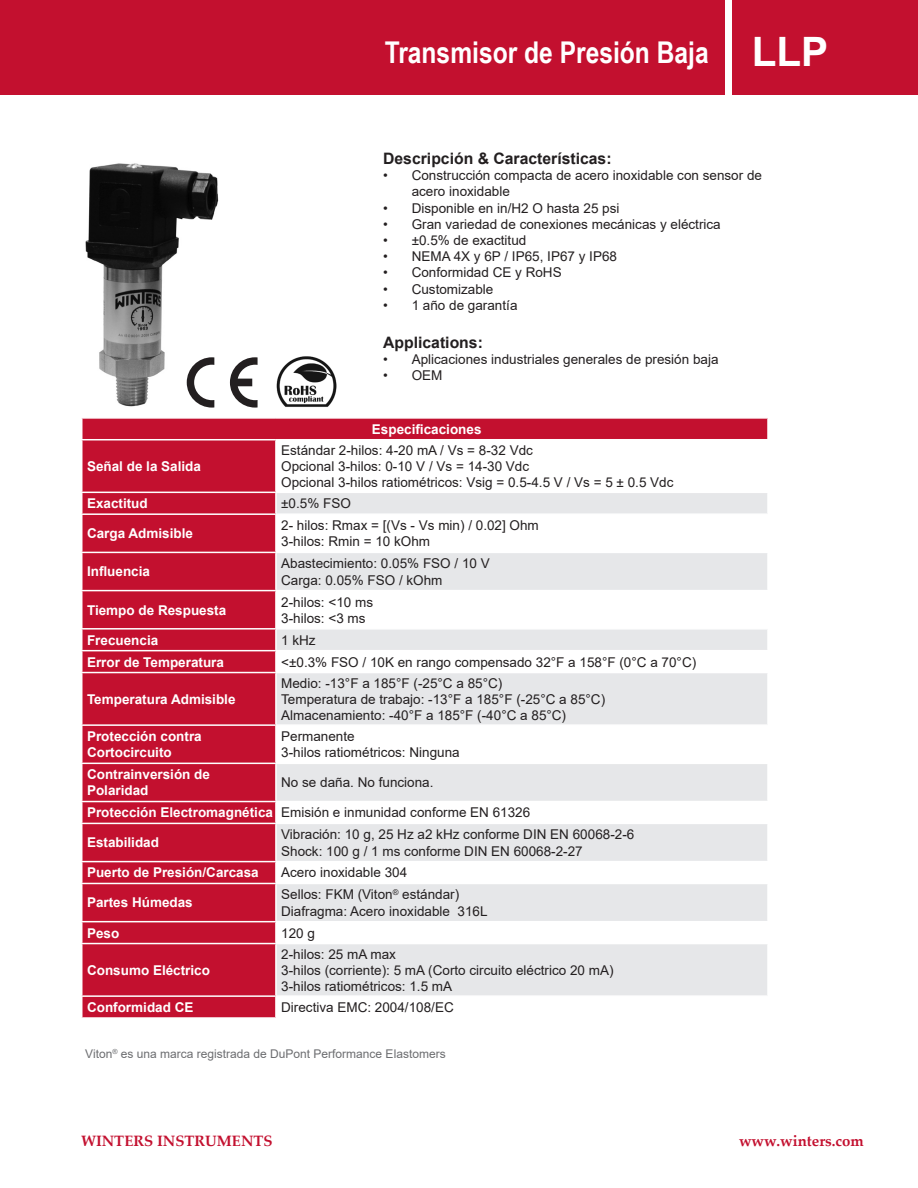
<style>
.page{position:relative;width:918px;height:1188px;background:#fff}
.page>*{position:absolute;margin:0;border:0;box-sizing:border-box;transform-origin:0 0}
.t1{font:700 40.5px "Arial";color:#fff}
.t2{font:700 30px "Arial Narrow";color:#fff}
.t3{font:700 15.75px "Arial";color:#231f20}
.t4{font:700 15px "Palatino Linotype";color:#c3102f}
.t5{font:13.5px "Arial";color:#231f20}
.t6{font:700 13.5px "Arial";color:#fff}
.t7{font:12px "Arial";color:#6c6d70}
</style>
<div class="page">
<div style="left:733px;top:0;width:185px;height:94px;background:#c3102f"></div>
<div style="left:0;top:0;width:724px;height:94px;background:#c3102f"></div>
<img style="left:85px;top:163px;width:134px;height:245px">
<svg style="left:82px;top:419px;width:685px;height:598px;fill:#c3102f"></svg>
<svg style="left:277px;top:493px;width:490px;height:502px;fill:#e6e7e9"></svg>
<hr style="left:81px;top:439px;width:195px;height:1px;background:#fff">
<hr style="left:276px;top:439px;width:493px;height:1px;background:#fff">
<hr style="left:275px;top:440px;width:2px;height:52px;background:#fff">
<hr style="left:81px;top:492px;width:195px;height:1px;background:#fff">
<hr style="left:276px;top:492px;width:493px;height:1px;background:#fff">
<hr style="left:275px;top:493px;width:2px;height:20px;background:#fff">
<hr style="left:81px;top:513px;width:195px;height:2px;background:#fff">
<hr style="left:276px;top:513px;width:493px;height:2px;background:#fff">
<hr style="left:275px;top:515px;width:2px;height:37px;background:#fff">
<hr style="left:81px;top:552px;width:195px;height:1px;background:#fff">
<hr style="left:276px;top:552px;width:493px;height:1px;background:#fff">
<hr style="left:275px;top:553px;width:2px;height:37px;background:#fff">
<hr style="left:81px;top:590px;width:195px;height:1px;background:#fff">
<hr style="left:276px;top:590px;width:493px;height:1px;background:#fff">
<hr style="left:275px;top:591px;width:2px;height:37px;background:#fff">
<hr style="left:81px;top:628px;width:195px;height:2px;background:#fff">
<hr style="left:276px;top:628px;width:493px;height:2px;background:#fff">
<hr style="left:275px;top:630px;width:2px;height:20px;background:#fff">
<hr style="left:81px;top:650px;width:195px;height:1px;background:#fff">
<hr style="left:276px;top:650px;width:493px;height:1px;background:#fff">
<hr style="left:275px;top:651px;width:2px;height:21px;background:#fff">
<hr style="left:81px;top:672px;width:195px;height:1px;background:#fff">
<hr style="left:276px;top:672px;width:493px;height:1px;background:#fff">
<hr style="left:275px;top:673px;width:2px;height:51px;background:#fff">
<hr style="left:81px;top:724px;width:195px;height:2px;background:#fff">
<hr style="left:276px;top:724px;width:493px;height:2px;background:#fff">
<hr style="left:275px;top:726px;width:2px;height:37px;background:#fff">
<hr style="left:81px;top:763px;width:195px;height:1px;background:#fff">
<hr style="left:276px;top:763px;width:493px;height:1px;background:#fff">
<hr style="left:275px;top:764px;width:2px;height:37px;background:#fff">
<hr style="left:81px;top:801px;width:195px;height:1px;background:#fff">
<hr style="left:276px;top:801px;width:493px;height:1px;background:#fff">
<hr style="left:275px;top:802px;width:2px;height:21px;background:#fff">
<hr style="left:81px;top:823px;width:195px;height:1px;background:#fff">
<hr style="left:276px;top:823px;width:493px;height:1px;background:#fff">
<hr style="left:275px;top:824px;width:2px;height:37px;background:#fff">
<hr style="left:81px;top:861px;width:195px;height:1px;background:#fff">
<hr style="left:276px;top:861px;width:493px;height:1px;background:#fff">
<hr style="left:275px;top:862px;width:2px;height:21px;background:#fff">
<hr style="left:81px;top:883px;width:195px;height:1px;background:#fff">
<hr style="left:276px;top:883px;width:493px;height:1px;background:#fff">
<hr style="left:275px;top:884px;width:2px;height:37px;background:#fff">
<hr style="left:81px;top:921px;width:195px;height:1px;background:#fff">
<hr style="left:276px;top:921px;width:493px;height:1px;background:#fff">
<hr style="left:275px;top:922px;width:2px;height:21px;background:#fff">
<hr style="left:81px;top:943px;width:195px;height:1px;background:#fff">
<hr style="left:276px;top:943px;width:493px;height:1px;background:#fff">
<hr style="left:275px;top:944px;width:2px;height:51px;background:#fff">
<hr style="left:81px;top:995px;width:195px;height:2px;background:#fff">
<hr style="left:276px;top:995px;width:493px;height:2px;background:#fff">
<hr style="left:275px;top:997px;width:2px;height:20px;background:#fff">
<svg style="left:187px;top:357px;width:27px;height:51px"></svg>
<svg style="left:230px;top:357px;width:28px;height:51px"></svg>
<img style="left:276px;top:356px;width:61px;height:51px">
<p class="t2" style="left:385px;top:29px;width:326px">Transmisor de Presión Baja</p>
<p class="t1" style="left:752px;top:23px;width:78px">LLP</p>
<p class="t3" style="left:383px;top:147px;width:230px">Descripción &amp; Características:</p>
<p class="t5" style="left:383px;top:166px;width:380px">• Construcción compacta de acero inoxidable con sensor de</p>
<p class="t5" style="left:412px;top:182px;width:100px">acero inoxidable</p>
<p class="t5" style="left:383px;top:199px;width:238px">• Disponible en in/H2 O hasta 25 psi</p>
<p class="t5" style="left:383px;top:215px;width:339px">• Gran variedad de conexiones mecánicas y eléctrica</p>
<p class="t5" style="left:383px;top:231px;width:145px">• ±0.5% de exactitud</p>
<p class="t5" style="left:383px;top:247px;width:235px">• NEMA 4X y 6P / IP65, IP67 y IP68</p>
<p class="t5" style="left:383px;top:263px;width:180px">• Conformidad CE y RoHS</p>
<p class="t5" style="left:383px;top:280px;width:112px">• Customizable</p>
<p class="t5" style="left:383px;top:296px;width:136px">• 1 año de garantía</p>
<p class="t3" style="left:383px;top:331px;width:101px">Applications:</p>
<p class="t5" style="left:383px;top:350px;width:337px">• Aplicaciones industriales generales de presión baja</p>
<p class="t5" style="left:383px;top:366px;width:61px">• OEM</p>
<p class="t6" style="left:87px;top:457px;width:116px">Señal de la Salida</p>
<p class="t6" style="left:372px;top:419px;width:111px">Especificaciones</p>
<p class="t5" style="left:281px;top:441px;width:253px">Estándar 2-hilos: 4-20 mA / Vs = 8-32 Vdc</p>
<p class="t5" style="left:281px;top:457px;width:249px">Opcional 3-hilos: 0-10 V / Vs = 14-30 Vdc</p>
<p class="t5" style="left:281px;top:473px;width:394px">Opcional 3-hilos ratiométricos: Vsig = 0.5-4.5 V / Vs = 5 ± 0.5 Vdc</p>
<p class="t6" style="left:87px;top:494px;width:62px">Exactitud</p>
<p class="t5" style="left:281px;top:494px;width:71px">±0.5% FSO</p>
<p class="t6" style="left:87px;top:524px;width:108px">Carga Admisible</p>
<p class="t5" style="left:281px;top:516px;width:259px">2- hilos: Rmax = [(Vs - Vs min) / 0.02] Ohm</p>
<p class="t5" style="left:281px;top:532px;width:150px">3-hilos: Rmin = 10 kOhm</p>
<p class="t6" style="left:87px;top:562px;width:65px">Influencia</p>
<p class="t6" style="left:87px;top:600px;width:141px">Tiempo de Respuesta</p>
<p class="t5" style="left:281px;top:554px;width:210px">Abastecimiento: 0.05% FSO / 10 V</p>
<p class="t5" style="left:281px;top:570px;width:163px">Carga: 0.05% FSO / kOhm</p>
<p class="t5" style="left:281px;top:592px;width:93px">2-hilos: &lt;10 ms</p>
<p class="t5" style="left:281px;top:609px;width:86px">3-hilos: &lt;3 ms</p>
<p class="t6" style="left:87px;top:630px;width:73px">Frecuencia</p>
<p class="t5" style="left:281px;top:631px;width:36px">1 kHz</p>
<p class="t6" style="left:87px;top:652px;width:139px">Error de Temperatura</p>
<p class="t5" style="left:281px;top:652px;width:417px">&lt;±0.3% FSO / 10K en rango compensado 32°F a 158°F (0°C a 70°C)</p>
<p class="t6" style="left:87px;top:689px;width:150px">Temperatura Admisible</p>
<p class="t5" style="left:281px;top:674px;width:223px">Medio: -13°F a 185°F (-25°C a 85°C)</p>
<p class="t5" style="left:281px;top:690px;width:325px">Temperatura de trabajo: -13°F a 185°F (-25°C a 85°C)</p>
<p class="t5" style="left:281px;top:706px;width:286px">Almacenamiento: -40°F a 185°F (-40°C a 85°C)</p>
<p class="t6" style="left:87px;top:727px;width:116px">Protección contra</p>
<p class="t6" style="left:87px;top:743px;width:86px">Cortocircuito</p>
<p class="t6" style="left:87px;top:765px;width:125px">Contrainversión de</p>
<p class="t6" style="left:87px;top:781px;width:63px">Polaridad</p>
<p class="t5" style="left:281px;top:727px;width:75px">Permanente</p>
<p class="t5" style="left:281px;top:743px;width:180px">3-hilos ratiométricos: Ninguna</p>
<p class="t5" style="left:281px;top:773px;width:154px">No se daña. No funciona.</p>
<p class="t6" style="left:87px;top:803px;width:188px">Protección Electromagnética</p>
<p class="t5" style="left:281px;top:803px;width:251px">Emisión e inmunidad conforme EN 61326</p>
<p class="t6" style="left:87px;top:833px;width:74px">Estabilidad</p>
<p class="t5" style="left:281px;top:825px;width:355px">Vibración: 10 g, 25 Hz a2 kHz conforme DIN EN 60068-2-6</p>
<p class="t5" style="left:281px;top:841px;width:303px">Shock: 100 g / 1 ms conforme DIN EN 60068-2-27</p>
<p class="t6" style="left:87px;top:863px;width:173px">Puerto de Presión/Carcasa</p>
<p class="t5" style="left:281px;top:863px;width:128px">Acero inoxidable 304</p>
<p class="t6" style="left:87px;top:893px;width:107px">Partes Húmedas</p>
<p class="t5" style="left:281px;top:885px;width:180px">Sellos: FKM (Viton<sup>®</sup> estándar)</p>
<p class="t5" style="left:281px;top:902px;width:208px">Diafragma: Acero inoxidable 316L</p>
<p class="t6" style="left:87px;top:923px;width:34px">Peso</p>
<p class="t5" style="left:281px;top:923px;width:35px">120 g</p>
<p class="t6" style="left:87px;top:961px;width:125px">Consumo Eléctrico</p>
<p class="t5" style="left:281px;top:945px;width:116px">2-hilos: 25 mA max</p>
<p class="t5" style="left:281px;top:961px;width:334px">3-hilos (corriente): 5 mA (Corto circuito eléctrico 20 mA)</p>
<p class="t5" style="left:281px;top:977px;width:173px">3-hilos ratiométricos: 1.5 mA</p>
<p class="t6" style="left:87px;top:998px;width:108px">Conformidad CE</p>
<p class="t5" style="left:281px;top:998px;width:174px">Directiva EMC: 2004/108/EC</p>
<p class="t7" style="left:85px;top:1045px;width:362px">Viton<sup>®</sup> es una marca registrada de DuPont Performance Elastomers</p>
<p class="t4" style="left:81px;top:1130px;width:193px">WINTERS INSTRUMENTS</p>
<p class="t4" style="left:739px;top:1130px;width:126px">www.winters.com</p>
</div>
